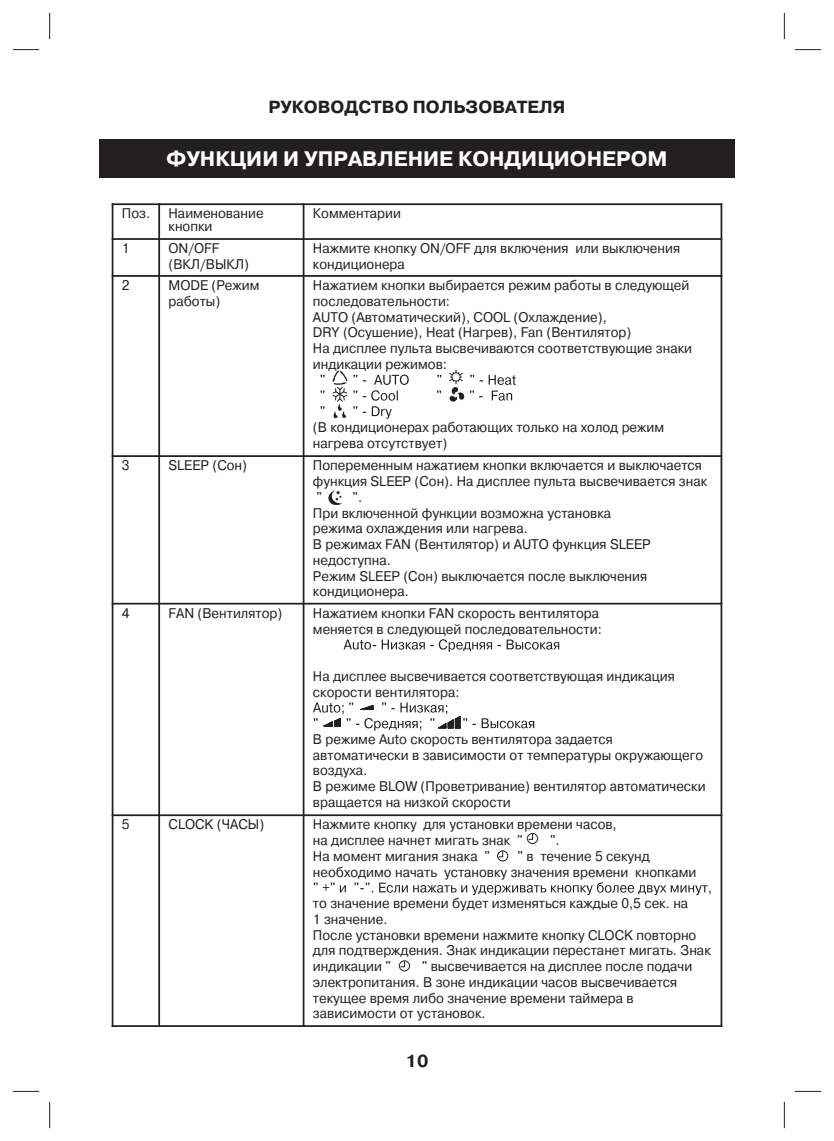
<style>
.page{position:relative;width:834px;height:1141px;background:#fff}
.page>*{position:absolute;margin:0;border:0;box-sizing:border-box;transform-origin:0 0}
.t1{font:700 21px "Pragmatica C";color:#fff}
.t2{font:700 17.5px "Pragmatica C";color:#231f20}
.t3{font:14px/15.8px "Pragmatica C";color:#231f20;scale:.95 1}
</style>
<div class="page">
<div style="left:99px;top:139px;width:635px;height:38px;background:#231f20"></div>
<svg style="left:343px;top:639px;width:216px;height:13px"></svg>
<svg style="left:313px;top:882px;width:397px;height:13px"></svg>
<hr style="left:112px;top:203px;width:1px;height:824px;background:#231f20">
<hr style="left:158px;top:203px;width:2px;height:824px;background:#231f20">
<hr style="left:303px;top:203px;width:1px;height:824px;background:#231f20">
<hr style="left:720px;top:203px;width:2px;height:824px;background:#231f20">
<hr style="left:112px;top:203px;width:610px;height:2px;background:#231f20">
<hr style="left:112px;top:238px;width:610px;height:2px;background:#231f20">
<hr style="left:112px;top:275px;width:610px;height:2px;background:#231f20">
<hr style="left:112px;top:455px;width:610px;height:2px;background:#231f20">
<hr style="left:112px;top:603px;width:610px;height:2px;background:#231f20">
<hr style="left:112px;top:814px;width:610px;height:2px;background:#231f20">
<hr style="left:112px;top:1025px;width:610px;height:2px;background:#231f20">
<svg style="left:328px;top:490px;width:14px;height:15px"></svg>
<svg style="left:313px;top:703px;width:221px;height:28px"></svg>
<div style="left:526px;top:833px;width:12px;height:11px;border:1px solid #23211d;border-radius:50%"></div>
<svg style="left:528px;top:833px;width:5px;height:7px"></svg>
<div style="left:497px;top:850px;width:11px;height:11px;border:1px solid #23211d;border-radius:50%"></div>
<svg style="left:498px;top:851px;width:5px;height:7px"></svg>
<div style="left:399px;top:960px;width:11px;height:11px;border:1px solid #23211d;border-radius:50%"></div>
<svg style="left:400px;top:961px;width:5px;height:7px"></svg>
<svg style="left:320px;top:370px;width:196px;height:49px"></svg>
<svg style="left:13px;top:49px;width:26px;height:1px"></svg>
<svg style="left:794px;top:49px;width:27px;height:1px"></svg>
<svg style="left:13px;top:1091px;width:26px;height:1px"></svg>
<svg style="left:794px;top:1091px;width:27px;height:1px"></svg>
<svg style="left:49px;top:13px;width:1px;height:26px"></svg>
<svg style="left:49px;top:1102px;width:1px;height:26px"></svg>
<svg style="left:783px;top:13px;width:1px;height:26px"></svg>
<svg style="left:783px;top:1102px;width:1px;height:26px"></svg>
<p class="t2" style="left:268px;top:101px;width:298px">РУКОВОДСТВО ПОЛЬЗОВАТЕЛЯ</p>
<h1 class="t1" style="left:167px;top:152px;width:502px">ФУНКЦИИ И УПРАВЛЕНИЕ КОНДИЦИОНЕРОМ</h1>
<p class="t3" style="left:122px;top:206px;width:31px">Поз.</p>
<p class="t3" style="left:168px;top:207px;width:102px;line-height:12.2px">Наименование кнопки</p>
<p class="t3" style="left:313px;top:206px;width:94px">Комментарии</p>
<p class="t3" style="left:122px;top:240px;width:10px">1</p>
<p class="t3" style="left:168px;top:240px;width:86px">ON/OFF (ВКЛ/ВЫКЛ)</p>
<p class="t3" style="left:313px;top:240px;width:388px">Нажмите кнопку ON/OFF для включения или выключения кондиционера</p>
<p class="t3" style="left:122px;top:277px;width:10px">2</p>
<p class="t3" style="left:168px;top:277px;width:97px">MODE (Режим работы)</p>
<p class="t3" style="left:313px;top:277px;width:400px">Нажатием кнопки выбирается режим работы в следующей последовательности:<br>AUTO (Автоматический), COOL (Охлаждение),<br>DRY (Осушение), Heat (Нагрев), Fan (Вентилятор)<br>На дисплее пульта высвечиваются соответствующие знаки индикации режимов:</p>
<p class="t3" style="left:313px;top:419px;width:371px">(В кондиционерах работающих только на холод режим нагрева отсутствует)</p>
<p class="t3" style="left:122px;top:458px;width:10px">3</p>
<p class="t3" style="left:168px;top:458px;width:84px">SLEEP (Сон)</p>
<p class="t3" style="left:313px;top:458px;width:416px">Попеременным нажатием кнопки включается и выключается функция SLEEP (Сон). На дисплее пульта высвечивается знак "</p>
<p class="t3" style="left:313px;top:489px;width:357px;text-indent:40px">".<br>При включенной функции возможна установка режима охлаждения или нагрева.<br>В режимах FAN (Вентилятор) и AUTO функция SLEEP недоступна.<br>Режим SLEEP (Сон) выключается после выключения кондиционера.</p>
<p class="t3" style="left:122px;top:605px;width:10px">4</p>
<p class="t3" style="left:168px;top:605px;width:121px">FAN (Вентилятор)</p>
<p class="t3" style="left:313px;top:605px;width:305px">Нажатием кнопки FAN скорость вентилятора меняется в следующей последовательности:</p>
<p class="t3" style="left:313px;top:668px;width:382px">На дисплее высвечивается соответствующая индикация скорости вентилятора:</p>
<p class="t3" style="left:313px;top:731px;width:415px">В режиме Auto скорость вентилятора задается автоматически в зависимости от температуры окружающего воздуха.<br>В режиме BLOW (Проветривание) вентилятор автоматически вращается на низкой скорости</p>
<p class="t3" style="left:122px;top:817px;width:10px">5</p>
<p class="t3" style="left:168px;top:817px;width:102px">CLOCK (ЧАСЫ)</p>
<p class="t3" style="left:313px;top:817px;width:321px">Нажмите кнопку для установки времени часов, на дисплее начнет мигать знак "</p>
<p class="t3" style="left:550px;top:832px;width:12px">".</p>
<p class="t3" style="left:313px;top:848px;width:405px;text-indent:204px">" в течение 5 секунд необходимо начать установку значения времени кнопками</p>
<p class="t3" style="left:313px;top:895px;width:420px">то значение времени будет изменяться каждые 0,5 сек. на<br>1 значение.<br>После установки времени нажмите кнопку CLOCK повторно для подтверждения. Знак индикации перестанет мигать. Знак индикации "</p>
<p class="t3" style="left:313px;top:848px;width:188px">На момент мигания знака "</p>
<p class="t3" style="left:313px;top:958px;width:400px;text-indent:109px">" высвечивается на дисплее после подачи электропитания. В зоне индикации часов высвечивается текущее время либо значение времени таймера в зависимости от установок.</p>
<p class="t2" style="left:405px;top:1055px;width:24px">10</p>
</div>
